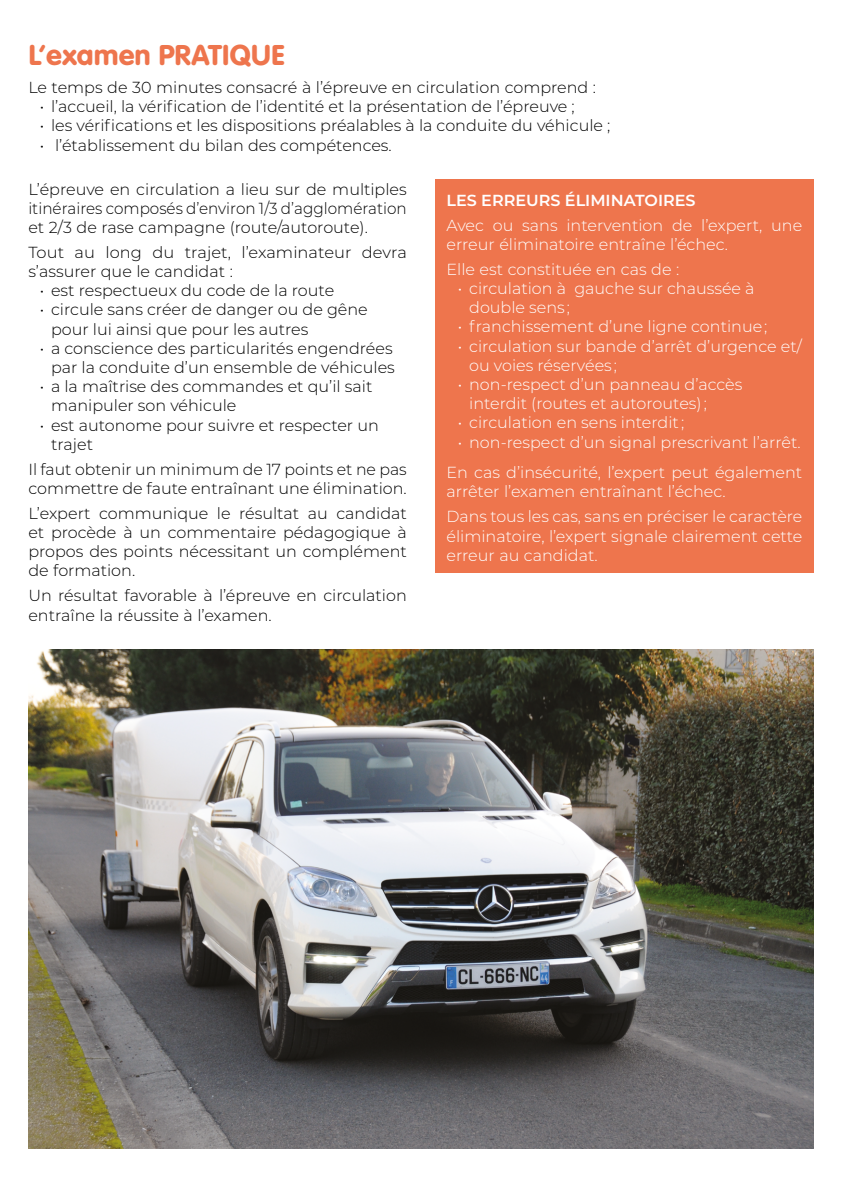
<style>
.page{position:relative;width:842px;height:1191px;background:#fff}
.page>*{position:absolute;margin:0;border:0;box-sizing:border-box;transform-origin:0 0}
.t1{font:30px "VAG Rundschrift D";letter-spacing:-.005em;color:#ee754d}
.t2{font:300 16px/19.2px "Montserrat";color:#000}
.t3{font:300 16px/19.2px "Montserrat";color:#fff}
.t4{font:600 16px "Montserrat";color:#fff}
</style>
<div class="page">
<div style="left:435px;top:179px;width:379px;height:393px;background:#ee754d"></div>
<img style="left:29px;top:650px;width:784px;height:498px">
<h1 class="t1" style="left:28px;top:37px;width:258px">L’examen PRATIQUE</h1>
<p class="t2" style="left:28px;top:77px;width:569px">Le temps de 30 minutes consacré à l’épreuve en circulation comprend :</p>
<p class="t2" style="left:40px;top:96px;width:537px">• l’accueil, la vérification de l’identité et la présentation de l’épreuve ;</p>
<p class="t2" style="left:40px;top:116px;width:572px">• les vérifications et les dispositions préalables à la conduite du véhicule ;</p>
<p class="t2" style="left:40px;top:135px;width:354px">• l’établissement du bilan des compétences.</p>
<p class="t2" style="left:28px;top:179px;width:380px;text-align:justify">L’épreuve en circulation a lieu sur de multiples itinéraires composés d’environ 1/3 d’agglomération et 2/3 de rase campagne (route/autoroute).</p>
<p class="t2" style="left:28px;top:242px;width:380px">Tout au long du trajet, l’examinateur devra s’assurer que le candidat :</p>
<p class="t2" style="left:40px;top:280px;width:296px">• est respectueux du code de la route</p>
<p class="t2" style="left:51px;top:300px;width:318px;text-indent:-11px">• circule sans créer de danger ou de gêne pour lui ainsi que pour les autres</p>
<p class="t2" style="left:40px;top:338px;width:357px;text-align:right">• a conscience des particularités engendrées par la conduite d’un ensemble de véhicules</p>
<p class="t2" style="left:51px;top:376px;width:323px;text-indent:-11px">• a la maîtrise des commandes et qu’il sait manipuler son véhicule</p>
<p class="t2" style="left:51px;top:415px;width:329px;text-indent:-11px">• est autonome pour suivre et respecter un trajet</p>
<p class="t2" style="left:28px;top:459px;width:380px">Il faut obtenir un minimum de 17 points et ne pas commettre de faute entraînant une élimination.</p>
<p class="t2" style="left:28px;top:503px;width:380px;text-align:justify">L’expert communique le résultat au candidat et procède à un commentaire pédagogique à propos des points nécessitant un complément de formation.</p>
<p class="t2" style="left:28px;top:585px;width:380px">Un résultat favorable à l’épreuve en circulation entraîne la réussite à l’examen.</p>
<p class="t4" style="left:446px;top:189px;width:251px">LES ERREURS ÉLIMINATOIRES</p>
<p class="t3" style="left:446px;top:215px;width:357px">Avec ou sans intervention de l’expert, une erreur éliminatoire entraîne l’échec.</p>
<p class="t3" style="left:446px;top:259px;width:234px">Elle est constituée en cas de :</p>
<p class="t3" style="left:469px;top:278px;width:287px;text-indent:-11px">• circulation à gauche sur chaussée à double sens ;</p>
<p class="t3" style="left:458px;top:317px;width:311px">• franchissement d’une ligne continue ;</p>
<p class="t3" style="left:469px;top:336px;width:334px;text-indent:-11px">• circulation sur bande d’arrêt d’urgence et/ ou voies réservées ;</p>
<p class="t3" style="left:469px;top:374px;width:275px;text-indent:-11px">• non-respect d’un panneau d’accès interdit (routes et autoroutes) ;</p>
<p class="t3" style="left:458px;top:413px;width:228px">• circulation en sens interdit ;</p>
<p class="t3" style="left:446px;top:426px;width:357px;line-height:30.6px;text-align:right">• non-respect d’un signal prescrivant l’arrêt.<br>En cas d’insécurité, l’expert peut également</p>
<p class="t3" style="left:446px;top:479px;width:357px;line-height:24.8px">arrêter l’examen entraînant l’échec.<br>Dans tous les cas, sans en préciser le caractère</p>
<p class="t3" style="left:446px;top:526px;width:357px">éliminatoire, l’expert signale clairement cette erreur au candidat.</p>
</div>
